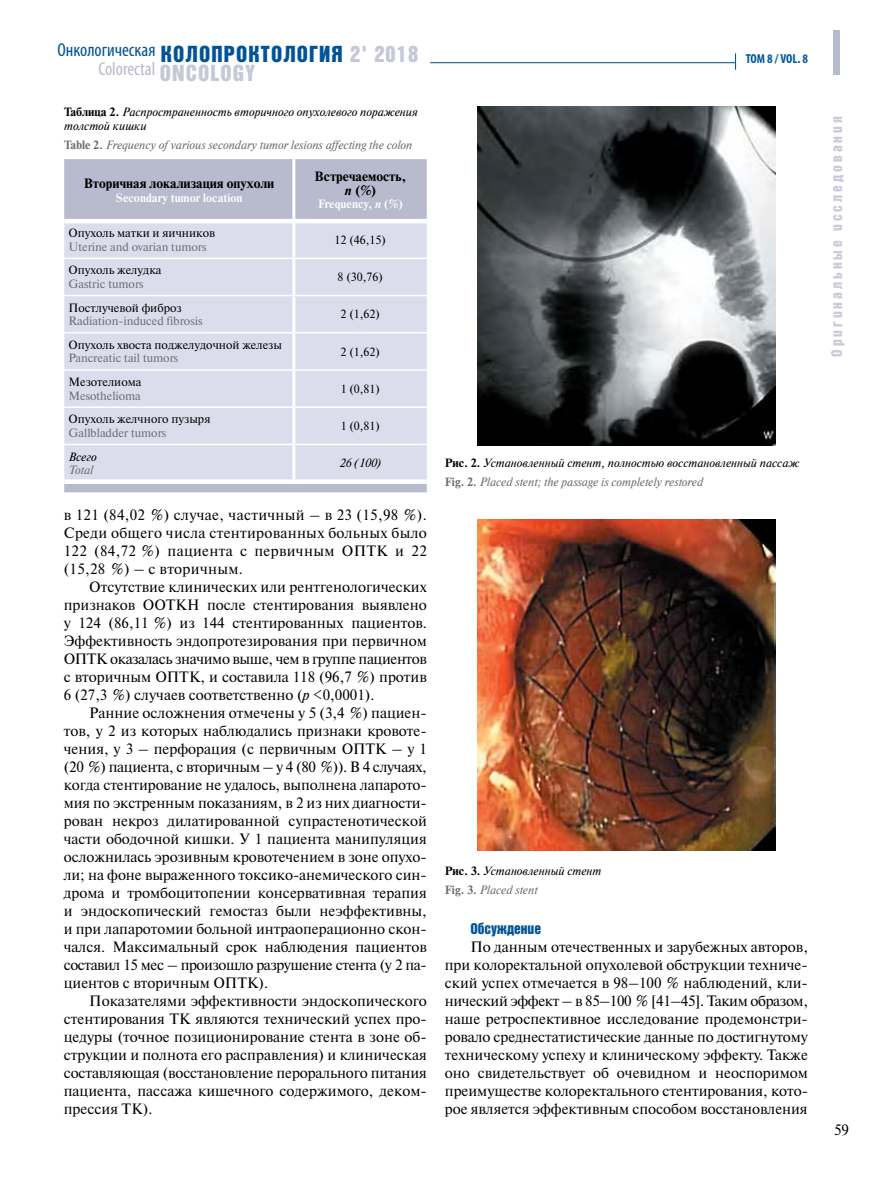
<style>
.page{position:relative;width:893px;height:1191px;background:#fff}
.page>*{position:absolute;margin:0;border:0;box-sizing:border-box;transform-origin:0 0}
.t1{font:22.5px "Bastion Kontrast Alt C";letter-spacing:.05em;color:#005398}
.t2{font:22.5px "Bastion Kontrast Alt C";letter-spacing:.05em;color:#c6c7d7}
.t3{font:condensed 18.75px "Myriad Pro";color:#005398}
.t4{font:condensed 18.75px "Myriad Pro";color:#b8bacd}
.t5{font:15px/18px "Newton C";color:#000;text-align:justify}
.t6{font:15px "Bastion Kontrast Alt C";letter-spacing:.2em;color:#cacbda}
.t7{font:15px "Bastion Kontrast Alt C";color:#005398}
.t8{font:700 13.5px/13.5px "Newton C";color:#000;text-align:center}
.t9{font:700 condensed 13.05px "Myriad Pro";color:#00599d}
.t10{font:italic 12px/18.6px "Newton C";color:#000}
.t11{font:12px "Newton C";color:#000}
.t12{font:12px "Newton C";color:#6d6e71}
.t13{font:italic 12px "Newton C";color:#6d6e71}
.t14{font:700 12px "Newton C";color:#fbfbfb}
.s1{color:#c6c7d7}
.s2{font-weight:700;font-style:normal}
.s3{font-style:italic}
.s4{font-weight:700;font-style:normal;color:#6d6e71}
.s5{color:#6d6e71}
</style>
<div class="page">
<div style="left:833px;top:31px;width:7px;height:44px;background:#b8bacd"></div>
<svg style="left:735px;top:53px;width:1px;height:17px"></svg>
<hr style="left:430px;top:62px;width:305px;height:1px;background:#005398">
<div style="left:64px;top:159px;width:363px;height:333px;background:#b8bacd"></div>
<div style="left:64px;top:223px;width:363px;height:256px;background:#dbddec"></div>
<hr style="left:292px;top:159px;width:3px;height:60px;background:#fff">
<hr style="left:292px;top:223px;width:3px;height:34px;background:#fff">
<hr style="left:292px;top:259px;width:3px;height:36px;background:#fff">
<hr style="left:292px;top:296px;width:3px;height:36px;background:#fff">
<hr style="left:292px;top:333px;width:3px;height:36px;background:#fff">
<hr style="left:292px;top:371px;width:3px;height:35px;background:#fff">
<hr style="left:292px;top:408px;width:3px;height:36px;background:#fff">
<hr style="left:292px;top:445px;width:3px;height:34px;background:#fff">
<hr style="left:64px;top:257px;width:230px;height:2px;background:#fff">
<hr style="left:294px;top:257px;width:133px;height:2px;background:#fff">
<hr style="left:64px;top:295px;width:230px;height:1px;background:#fff">
<hr style="left:294px;top:295px;width:133px;height:1px;background:#fff">
<hr style="left:64px;top:332px;width:230px;height:1px;background:#fff">
<hr style="left:294px;top:332px;width:133px;height:1px;background:#fff">
<hr style="left:64px;top:369px;width:230px;height:2px;background:#fff">
<hr style="left:294px;top:369px;width:133px;height:2px;background:#fff">
<hr style="left:64px;top:406px;width:230px;height:2px;background:#fff">
<hr style="left:294px;top:406px;width:133px;height:2px;background:#fff">
<hr style="left:64px;top:444px;width:230px;height:1px;background:#fff">
<hr style="left:294px;top:444px;width:133px;height:1px;background:#fff">
<div style="left:64px;top:479px;width:230px;height:5px;background:#fff"></div>
<div style="left:294px;top:479px;width:133px;height:5px;background:#fff"></div>
<hr style="left:64px;top:219px;width:230px;height:4px;background:#fff">
<hr style="left:294px;top:219px;width:133px;height:4px;background:#fff">
<img style="left:478px;top:107px;width:297px;height:339px">
<img style="left:478px;top:520px;width:297px;height:330px">
<p class="t3" style="left:57px;top:39px;width:100px">Онкологическая</p>
<h1 class="t1" style="left:161px;top:43px;width:259px">КОЛОПРОКТОЛОГИЯ <span class="s1">2' 2018</span></h1>
<p class="t4" style="left:98px;top:57px;width:58px">Colorectal</p>
<h1 class="t2" style="left:160px;top:62px;width:97px">ONCOLOGY</h1>
<p class="t10" style="left:64px;top:105px;width:355px;line-height:14.4px"><span class="s2">Таблица 2.</span> Распространенность вторичного опухолевого поражения толстой кишки</p>
<p class="t13" style="left:64px;top:138px;width:350px"><span class="s2">Table 2.</span> Frequency of various secondary tumor lesions affecting the colon</p>
<p class="t8" style="left:84px;top:177px;width:192px">Вторичная локализация опухоли</p>
<p class="t14" style="left:115px;top:191px;width:129px">Secondary tumor location</p>
<p class="t8" style="left:315px;top:170px;width:93px">Встречаемость, <span class="s3">n</span> (%)</p>
<p class="t14" style="left:318px;top:197px;width:85px">Frequency, <span class="s3">n</span> (%)</p>
<p class="t11" style="left:68px;top:226px;width:148px">Опухоль матки и яичников</p>
<p class="t12" style="left:68px;top:240px;width:140px">Uterine and ovarian tumors</p>
<p class="t11" style="left:68px;top:264px;width:94px">Опухоль желудка</p>
<p class="t12" style="left:68px;top:277px;width:77px">Gastric tumors</p>
<p class="t11" style="left:68px;top:301px;width:115px">Постлучевой фиброз</p>
<p class="t12" style="left:68px;top:314px;width:135px">Radiation-induced fibrosis</p>
<p class="t11" style="left:68px;top:338px;width:215px">Опухоль хвоста поджелудочной железы</p>
<p class="t12" style="left:68px;top:352px;width:111px">Pancreatic tail tumors</p>
<p class="t11" style="left:68px;top:375px;width:74px">Мезотелиома</p>
<p class="t12" style="left:68px;top:389px;width:74px">Mesothelioma</p>
<p class="t11" style="left:68px;top:412px;width:144px">Опухоль желчного пузыря</p>
<p class="t12" style="left:68px;top:426px;width:99px">Gallbladder tumors</p>
<p class="t10" style="left:68px;top:447px;width:30px">Всего</p>
<p class="t13" style="left:68px;top:463px;width:26px">Total</p>
<p class="t11" style="left:335px;top:233px;width:53px">12 (46,15)</p>
<p class="t11" style="left:338px;top:270px;width:47px">8 (30,76)</p>
<p class="t11" style="left:341px;top:308px;width:41px">2 (1,62)</p>
<p class="t11" style="left:341px;top:345px;width:41px">2 (1,62)</p>
<p class="t11" style="left:341px;top:382px;width:41px">1 (0,81)</p>
<p class="t11" style="left:341px;top:419px;width:41px">1 (0,81)</p>
<p class="t10" style="left:339px;top:454px;width:43px">26 (100)</p>
<p class="t5" style="left:64px;top:506px;width:365px">в 121 (84,02 %) случае, частичный – в 23 (15,98 %).<br>Среди общего числа стентированных больных было 122 (84,72 %) пациента с первичным ОПТК и 22 (15,28 %) – с вторичным.</p>
<p class="t5" style="left:64px;top:578px;width:365px;text-indent:26px">Отсутствие клинических или рентгенологических признаков ООТКН после стентирования выявлено у 124 (86,11 %) из 144 стентированных пациентов.<br>Эффективность эндопротезирования при первичном ОПТК оказалась значимо выше, чем в группе пациентов с вторичным ОПТК, и составила 118 (96,7 %) против 6 (27,3 %) случаев соответственно (<span class="s3">р</span> &lt;0,0001).</p>
<p class="t5" style="left:64px;top:704px;width:365px;text-align:left;text-indent:26px">Ранние осложнения отмечены у 5 (3,4 %) пациен&shy;тов, у 2 из которых наблюдались признаки кровоте&shy;чения, у 3 – перфорация (с первичным ОПТК – у 1 (20 %) пациента, с вторичным – у 4 (80 %)). В 4 случаях, когда стентирование не удалось, выполнена лапарото&shy;мия по экстренным показаниям, в 2 из них диагности&shy;рован некроз дилатированной супрастенотической части ободочной кишки. У 1 пациента манипуляция осложнилась эрозивным кровотечением в зоне опухо&shy;ли; на фоне выраженного токсико-анемического син&shy;дрома и тромбоцитопении консервативная терапия и эндоскопический гемостаз были неэффективны, и при лапаротомии больной интраоперационно скон&shy;чался. Максимальный срок наблюдения пациентов составил 15 мес – произошло разрушение стента (у 2 па&shy;циентов с вторичным ОПТК).</p>
<p class="t5" style="left:64px;top:992px;width:365px;text-indent:26px">Показателями эффективности эндоскопического стентирования ТК являются технический успех про&shy;цедуры (точное позиционирование стента в зоне об&shy;струкции и полнота его расправления) и клиническая составляющая (восстановление перорального питания пациента, пассажа кишечного содержимого, деком&shy;прессия ТК).</p>
<p class="t9" style="left:746px;top:51px;width:64px">ТОМ 8 / VOL. 8</p>
<p class="t10" style="left:445px;top:454px;width:356px"><span class="s2">Рис. 2.</span> Установленный стент, полностью восстановленный пассаж<br><span class="s4">Fig. 2.</span> <span class="s5">Placed stent; the passage is completely restored</span></p>
<p class="t10" style="left:445px;top:861px;width:158px"><span class="s2">Рис. 3.</span> Установленный стент<br><span class="s4">Fig. 3.</span> <span class="s5">Placed stent</span></p>
<p class="t7" style="left:470px;top:921px;width:72px">Обсуждение</p>
<p class="t5" style="left:445px;top:938px;width:365px;text-indent:26px">По данным отечественных и зарубежных авторов, при колоректальной опухолевой обструкции техниче&shy;ский успех отмечается в 98–100 % наблюдений , кли&shy;нический эффект – в 85–100 % [41–45]. Таким образом, наше ретроспективное исследование продемонстри&shy;ровало среднестатистические данные по достигнутому техническому успеху и клиническому эффекту. Также оно свидетельствует об очевидном и неоспоримом преимуществе колоректального стентирования, кото&shy;рое является эффективным способом восстановления</p>
<p class="t6" style="left:829px;top:357px;width:242px;rotate:-90deg">Оригинальные исследования</p>
<p class="t5" style="left:834px;top:1120px;width:17px">59</p>
</div>
